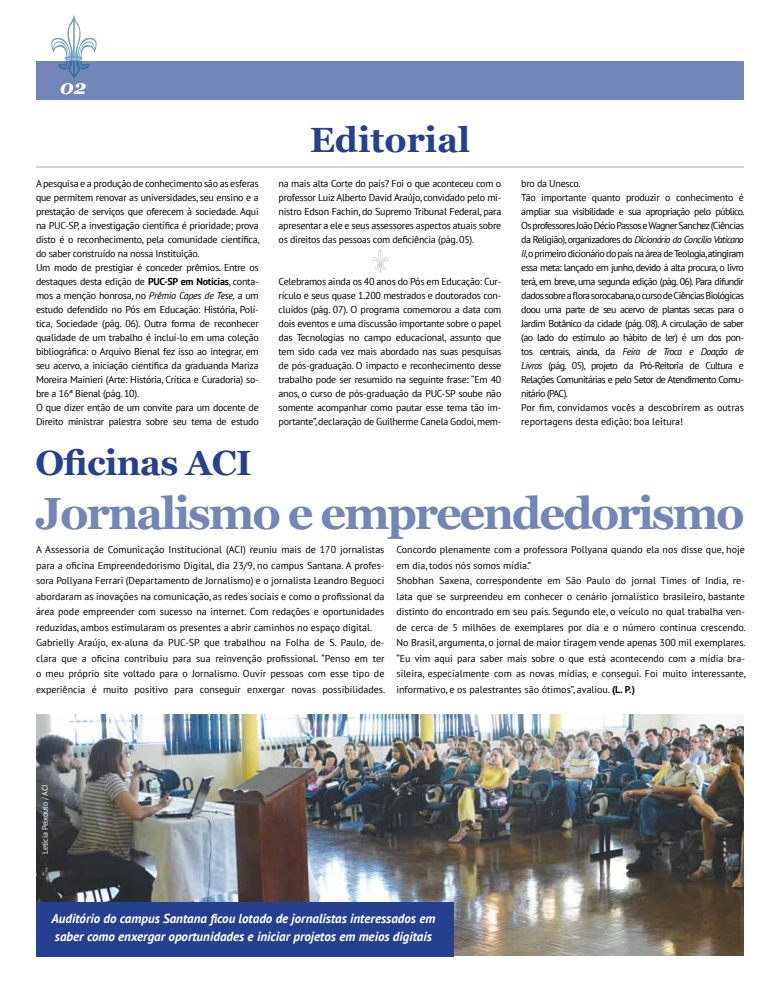
<style>
.page{position:relative;width:780px;height:993px;background:#fff}
.page>*{position:absolute;margin:0;border:0;box-sizing:border-box;transform-origin:0 0}
.t1{font:700 45px "Georgia";letter-spacing:-.05em;color:#7286b8}
.t2{font:700 35px "Georgia";letter-spacing:-.02em;color:#25408f}
.t3{font:700 35px "Georgia";color:#25408f}
.t4{font:italic 700 20px "Georgia";color:#fff}
.t5{font:italic 700 13px/18px "PT Sans";color:#fff}
.t6{font:10px/14px "PT Sans";letter-spacing:-.025em;color:#000;text-align:justify}
.t7{font:10px/15.5px "PT Sans";color:#000}
.t8{font:10px/14px "PT Sans";letter-spacing:-.06em;color:#000}
.t9{font:8px "PT Sans";letter-spacing:-.02em;color:#fff}
.s1{font-weight:700}
.s2{font-style:italic}
</style>
<div class="page">
<img style="left:36px;top:714px;width:708px;height:241px">
<div style="left:36px;top:901px;width:417px;height:54px;background:#25408f"></div>
<div style="left:36px;top:61px;width:708px;height:38px;background:#7286b8"></div>
<svg style="left:51px;top:15px;width:46px;height:63px"></svg>
<svg style="left:371px;top:249px;width:18px;height:24px"></svg>
<hr style="left:36px;top:166px;width:708px;height:2px;background:#d4d2d2">
<h3 class="t4" style="left:60px;top:74px;width:28px">02</h3>
<h2 class="t3" style="left:310px;top:117px;width:162px">Editorial</h2>
<p class="t6" style="left:278px;top:176px;width:224px">na mais alta Corte do país? Foi o que aconteceu com o professor Luiz Alberto David Araújo, convidado pelo mi&shy;nistro Edson Fachin, do Supremo Tribunal Federal, para apresentar a ele e seus assessores aspectos atuais sobre os direitos das pessoas com deficiência (pág. 05).</p>
<p class="t6" style="left:278px;top:274px;width:224px">Celebramos ainda os 40 anos do Pós em Educação: Cur&shy;rículo e seus quase 1.200 mestrados e doutorados con&shy;cluídos (pág. 07). O programa comemorou a data com dois eventos e uma discussão importante sobre o papel das Tecnologias no campo educacional, assunto que tem sido cada vez mais abordado nas suas pesquisas de pós-graduação. O impacto e reconhecimento desse trabalho pode ser resumido na seguinte frase: “Em 40 anos, o curso de pós-graduação da PUC-SP soube não somente acompanhar como pautar esse tema tão im&shy;portante”, declaração de Guilherme Canela Godoi, mem-</p>
<p class="t6" style="left:36px;top:176px;width:225px;text-align:left">A pesquisa e a produção de conhecimento são as esferas que permitem renovar as universidades, seu ensino e a prestação de serviços que oferecem à sociedade. Aqui na PUC-SP, a investigação científica é prioridade; prova disto é o reconhecimento, pela comunidade científica, do saber construído na nossa Instituição.<br>Um modo de prestigiar é conceder prêmios. Entre os destaques desta edição de <span class="s1">PUC-SP em Notícias</span>, conta&shy;mos a menção honrosa, no <span class="s2">Prêmio Capes de Tese,</span> a um estudo defendido no Pós em Educação: História, Polí&shy;tica, Sociedade (pág. 06). Outra forma de reconhecer qualidade de um trabalho é incluí-lo em uma coleção bibliográfica: o Arquivo Bienal fez isso ao integrar, em seu acervo, a iniciação científica da graduanda Mariza Moreira Mainieri (Arte: História, Crítica e Curadoria) so&shy;bre a 16ª Bienal (pág. 10).<br>O que dizer então de um convite para um docente de Direito ministrar palestra sobre seu tema de estudo</p>
<p class="t8" style="left:521px;top:176px;width:225px">bro da Unesco.<br>Tão importante quanto produzir o conhecimento é ampliar sua visibilidade e sua apropriação pelo público.<br>Os professores João Décio Passos e Wagner Sanchez (Ciências da Religião), organizadores do <span class="s2">Dicionário do Concílio Vaticano II</span>,o primeiro dicionário do país na área de Teologia,atingiram essa meta: lançado em junho, devido à alta procura, o livro terá, em breve, uma segunda edição (pág. 06). Para difundir dados sobre a flora sorocabana,o curso de Ciências Biológicas doou uma parte de seu acervo de plantas secas para o Jardim Botânico da cidade (pág. 08). A circulação de saber (ao lado do estímulo ao hábito de ler) é um dos pon&shy;tos centrais, ainda, da <span class="s2">Feira de Troca e Doação de Livros</span> (pág. 05), projeto da Pró-Reitoria de Cultura e Relações Comunitárias e pelo Setor de Atendimento Comu&shy;nitário (PAC).<br>Por fim, convidamos vocês a descobrirem as outras reportagens desta edição: boa leitura!</p>
<h2 class="t2" style="left:36px;top:440px;width:217px">Oficinas ACI</h2>
<h1 class="t1" style="left:36px;top:484px;width:710px">Jornalismo e empreendedorismo</h1>
<p class="t7" style="left:36px;top:541px;width:351px">A Assessoria de Comunicação Institucional (ACI) reuniu mais de 170 jornalistas para a oficina Empreendedorismo Digital, dia 23/9, no campus Santana. A profes&shy;sora Pollyana Ferrari (Departamento de Jornalismo) e o jornalista Leandro Beguoci abordaram as inovações na comunicação, as redes sociais e como o profissional da área pode empreender com sucesso na internet. Com redações e oportunidades reduzidas, ambos estimularam os presentes a abrir caminhos no espaço digital.<br>Gabrielly Araújo, ex-aluna da PUC-SP que trabalhou na Folha de S. Paulo, de&shy;clara que a oficina contribuiu para sua reinvenção profissional. “Penso em ter o meu próprio site voltado para o Jornalismo. Ouvir pessoas com esse tipo de experiência é muito positivo para conseguir enxergar novas possibilidades.</p>
<p class="t7" style="left:396px;top:541px;width:351px">Concordo plenamente com a professora Pollyana quando ela nos disse que, hoje em dia, todos nós somos mídia.”<br>Shobhan Saxena, correspondente em São Paulo do jornal Times of India, re&shy;lata que se surpreendeu em conhecer o cenário jornalístico brasileiro, bastante distinto do encontrado em seu país. Segundo ele, o veículo no qual trabalha ven&shy;de cerca de 5 milhões de exemplares por dia e o número continua crescendo.<br>No Brasil, argumenta, o jornal de maior tiragem vende apenas 300 mil exemplares. “Eu vim aqui para saber mais sobre o que está acontecendo com a mídia bra&shy;sileira, especialmente com as novas mídias, e consegui. Foi muito interessante, informativo, e os palestrantes são ótimos”, avaliou. <span class="s1">(L. P.)</span></p>
<p class="t9" style="left:40px;top:853px;width:71px;rotate:-90deg">Letícia Peixouto / ACI</p>
<h3 class="t5" style="left:51px;top:909px;width:385px">Auditório do campus Santana ficou lotado de jornalistas interessados em saber como enxergar oportunidades e iniciar projetos em meios digitais</h3>
</div>
